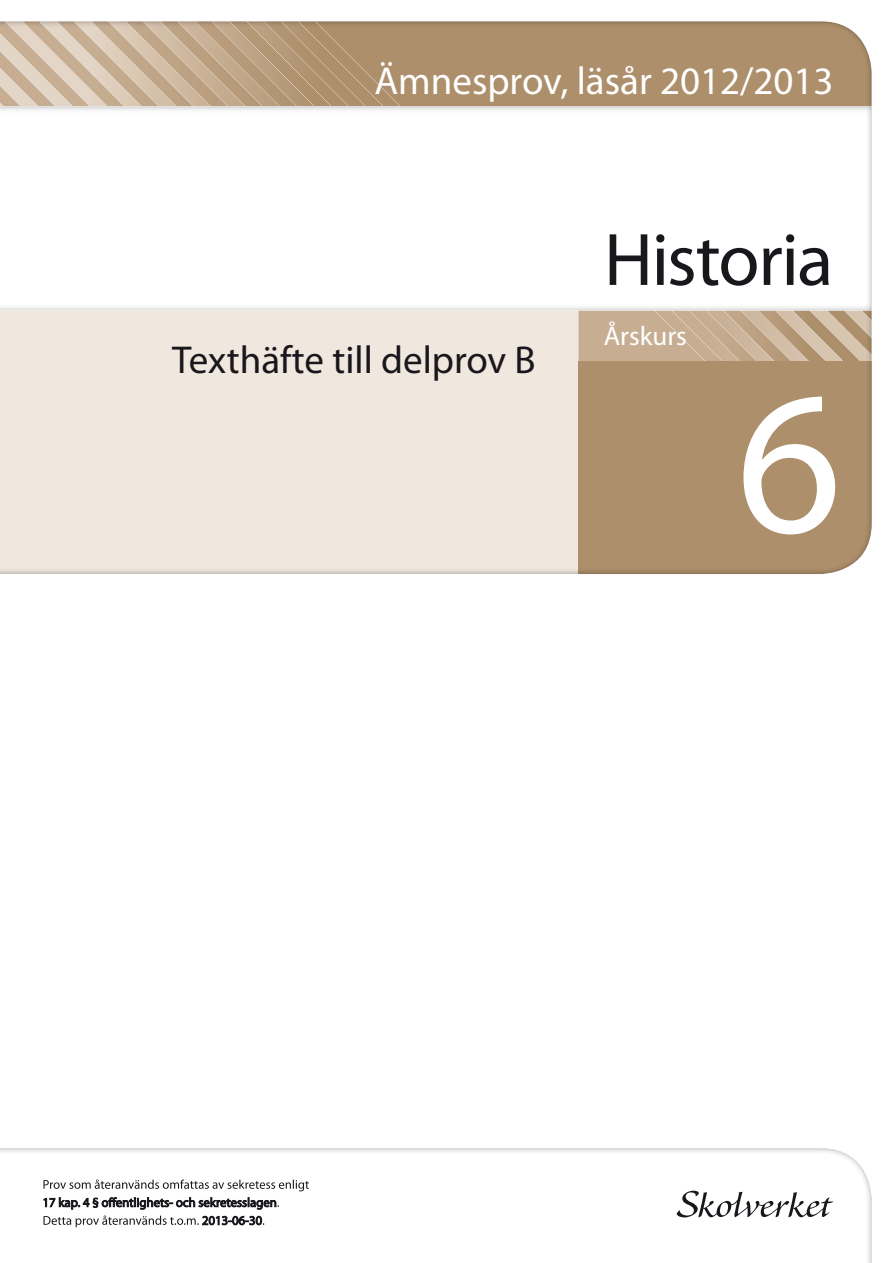
<style>
.page{position:relative;width:893px;height:1263px;background:#fff}
.page>*{position:absolute;margin:0;border:0;box-sizing:border-box;transform-origin:0 0}
.t1{font:205.5px "Myriad Pro";color:#fff}
.t2{font:75px "Myriad Pro";letter-spacing:-.02em;color:#1a171c}
.t3{font:39px "Myriad Pro";color:#fff}
.t4{font:39px "Myriad Pro";color:#1a171c}
.t5{font:27px "Myriad Pro";color:#fff}
</style>
<div class="page">
<svg style="left:677px;top:1191px;width:157px;height:26px"></svg>
<div style="left:0;top:19px;width:872px;height:555px;background:#1a171c;opacity:.5"></div>
<svg style="left:43px;top:1197px;width:236px;height:30px"></svg>
<svg style="left:43px;top:1179px;width:266px;height:12px"></svg>
<p class="t3" style="left:375px;top:56px;width:460px">Ämnesprov, läsår 2012/2013</p>
<p class="t4" style="left:172px;top:336px;width:365px">Texthäfte till delprov B</p>
<h2 class="t2" style="left:604px;top:213px;width:231px">Historia</h2>
<p class="t5" style="left:604px;top:319px;width:85px">Årskurs</p>
<h1 class="t1" style="left:736px;top:337px;width:107px">6</h1>
</div>
